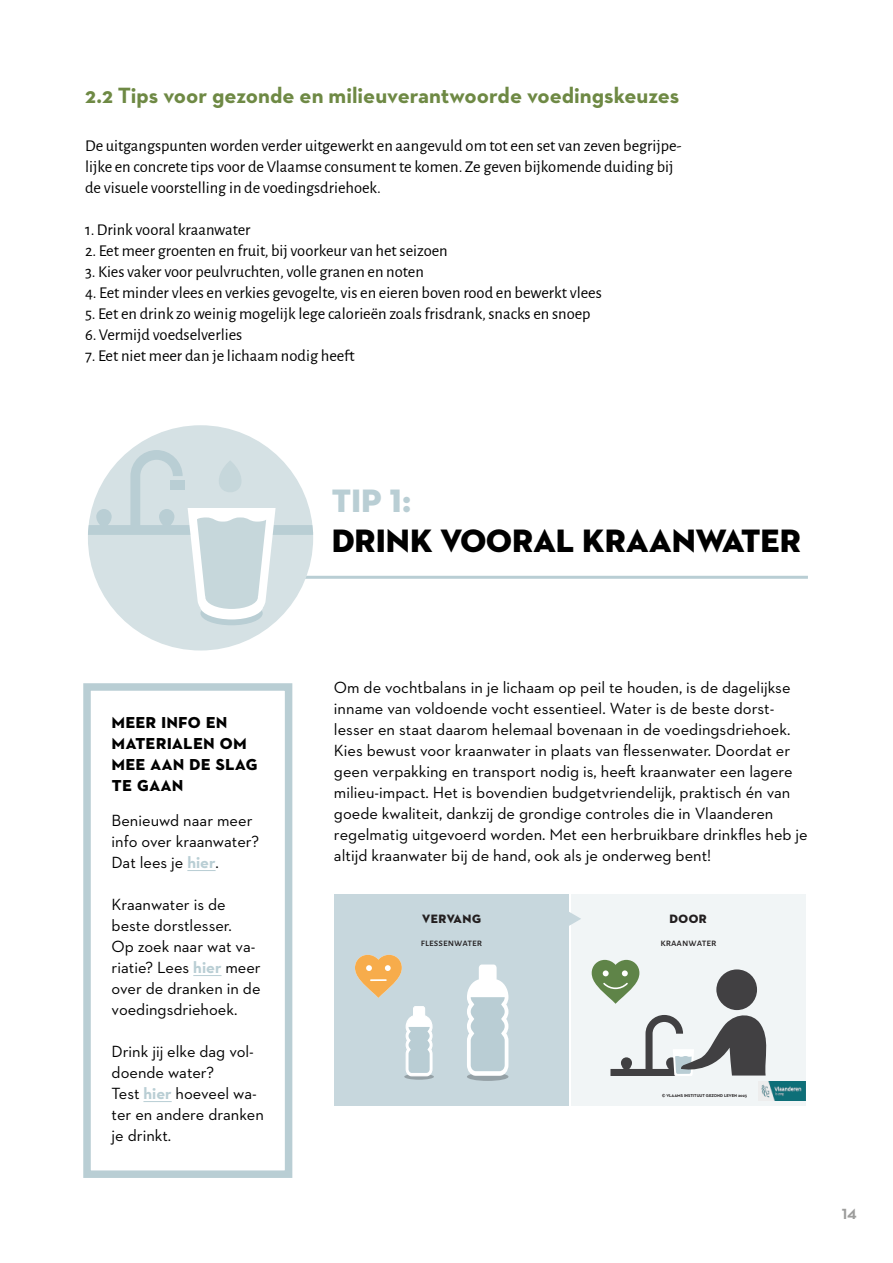
<style>
.page{position:relative;width:893px;height:1263px;background:#fff}
.page>*{position:absolute;margin:0;border:0;box-sizing:border-box;transform-origin:0 0}
.t1{font:33px "Neutraface 2 Display Titling";color:#000}
.t2{font:33px "Neutraface 2 Display Titling";color:#b9ced4}
.t3{font:700 22.5px "Neutraface 2 Text";color:#6e8944}
.t4{font:700 21px/21px "Neutraface 2 Text";color:#000}
.t5{font:16.5px/21px "Neutraface 2 Text";color:#000}
.t6{font:16.5px/21px "Alegreya Sans";color:#000}
.t7{font:700 15px "Neutraface 2 Text";color:#9d9d9c}
.t8{font:12.3px "Neutraface 2 Display Titling";letter-spacing:.05em;color:#231f20}
.t9{font:500 10.65px "Alegreya Sans SC";color:#231f20}
.t10{font:700 4.2px "Neutraface 2 Text";color:#231f20}
.s1{font-weight:700;color:#b9ced4}
</style>
<div class="page">
<hr style="left:233px;top:576px;width:575px;height:3px;background:#b9ced4">
<div style="left:88px;top:425px;width:225px;height:225px;background:#d5e1e4;border-radius:50%"></div>
<div style="left:200px;top:601px;width:63px;height:24px;background:#b9ced4;border-radius:50%"></div>
<svg style="left:88px;top:450px;width:225px;height:169px"></svg>
<div style="left:83px;top:683px;width:209px;height:495px;border:8px solid #b9ced4"></div>
<svg style="left:187px;top:870px;width:29px;height:1px"></svg>
<svg style="left:193px;top:975px;width:29px;height:1px"></svg>
<svg style="left:143px;top:1101px;width:29px;height:1px"></svg>
<div style="left:571px;top:894px;width:235px;height:212px;background:#f1f5f6"></div>
<div style="left:334px;top:894px;width:235px;height:212px;background:#c7d7dd"></div>
<svg style="left:569px;top:912px;width:12px;height:14px"></svg>
<div style="left:467px;top:1072px;width:41px;height:9px;background:#95a1a6;border-radius:50%"></div>
<div style="left:404px;top:1074px;width:30px;height:6px;background:#95a1a6;border-radius:50%"></div>
<svg style="left:467px;top:964px;width:41px;height:112px"></svg>
<svg style="left:405px;top:1006px;width:28px;height:71px"></svg>
<svg style="left:610px;top:1015px;width:157px;height:61px"></svg>
<div style="left:716px;top:969px;width:41px;height:41px;background:#414042;border-radius:50%"></div>
<svg style="left:355px;top:955px;width:47px;height:43px"></svg>
<svg style="left:592px;top:960px;width:47px;height:44px"></svg>
<img style="left:761px;top:1082px;width:45px;height:18px">
<h2 class="t3" style="left:85px;top:81px;width:596px">2.2 Tips voor gezonde en milieuverantwoorde voedingskeuzes</h2>
<p class="t6" style="left:85px;top:135px;width:598px">De uitgangspunten worden verder uitgewerkt en aangevuld om tot een set van zeven begrijpe&shy;lijke en concrete tips voor de Vlaamse consument te komen. Ze geven bijkomende duiding bij de visuele voorstelling in de voedingsdriehoek.</p>
<p class="t6" style="left:85px;top:219px;width:167px">1. Drink vooral kraanwater</p>
<p class="t6" style="left:85px;top:240px;width:364px">2. Eet meer groenten en fruit, bij voorkeur van het seizoen</p>
<p class="t6" style="left:85px;top:261px;width:340px">3. Kies vaker voor peulvruchten, volle granen en noten</p>
<p class="t6" style="left:85px;top:282px;width:518px">4. Eet minder vlees en verkies gevogelte, vis en eieren boven rood en bewerkt vlees</p>
<p class="t6" style="left:85px;top:303px;width:507px">5. Eet en drink zo weinig mogelijk lege calorieën zoals frisdrank, snacks en snoep</p>
<p class="t6" style="left:85px;top:324px;width:159px">6. Vermijd voedselverlies</p>
<p class="t6" style="left:85px;top:345px;width:271px">7. Eet niet meer dan je lichaam nodig heeft</p>
<h1 class="t2" style="left:332px;top:480px;width:81px">TIP 1:</h1>
<h1 class="t1" style="left:332px;top:520px;width:471px">DRINK VOORAL KRAANWATER</h1>
<p class="t4" style="left:112px;top:710px;width:148px">meer info en materialen om mee aan de slag te gaan</p>
<p class="t5" style="left:112px;top:810px;width:149px">Benieuwd naar meer info over kraanwater?<br>Dat lees je <span class="s1">hier</span>.</p>
<p class="t5" style="left:112px;top:894px;width:151px">Kraanwater is de beste dorstlesser.<br>Op zoek naar wat va&shy;riatie? Lees <span class="s1">hier</span> meer over de dranken in de voedingsdriehoek.</p>
<p class="t5" style="left:112px;top:1041px;width:154px">Drink jij elke dag vol&shy;doende water?<br>Test <span class="s1">hier</span> hoeveel wa&shy;ter en andere dranken je drinkt.</p>
<p class="t5" style="left:334px;top:677px;width:475px">Om de vochtbalans in je lichaam op peil te houden, is de dagelijkse inname van voldoende vocht essentieel. Water is de beste dorst&shy;lesser en staat daarom helemaal bovenaan in de voedingsdriehoek.<br>Kies bewust voor kraanwater in plaats van flessenwater. Doordat er geen verpakking en transport nodig is, heeft kraanwater een lagere milieu-impact. Het is bovendien budgetvriendelijk, praktisch én van goede kwaliteit, dankzij de grondige controles die in Vlaanderen regelmatig uitgevoerd worden. Met een herbruikbare drinkfles heb je altijd kraanwater bij de hand, ook als je onderweg bent!</p>
<p class="t8" style="left:422px;top:911px;width:61px">VERVANG</p>
<p class="t8" style="left:669px;top:911px;width:39px">DOOR</p>
<p class="t9" style="left:421px;top:935px;width:63px">flessenwater</p>
<p class="t9" style="left:660px;top:935px;width:58px">kraanwater</p>
<p class="t10" style="left:666px;top:1093px;width:82px">VLAAMS INSTITUUT GEZOND LEVEN 2023</p>
<p class="t7" style="left:842px;top:1205px;width:17px">14</p>
</div>
